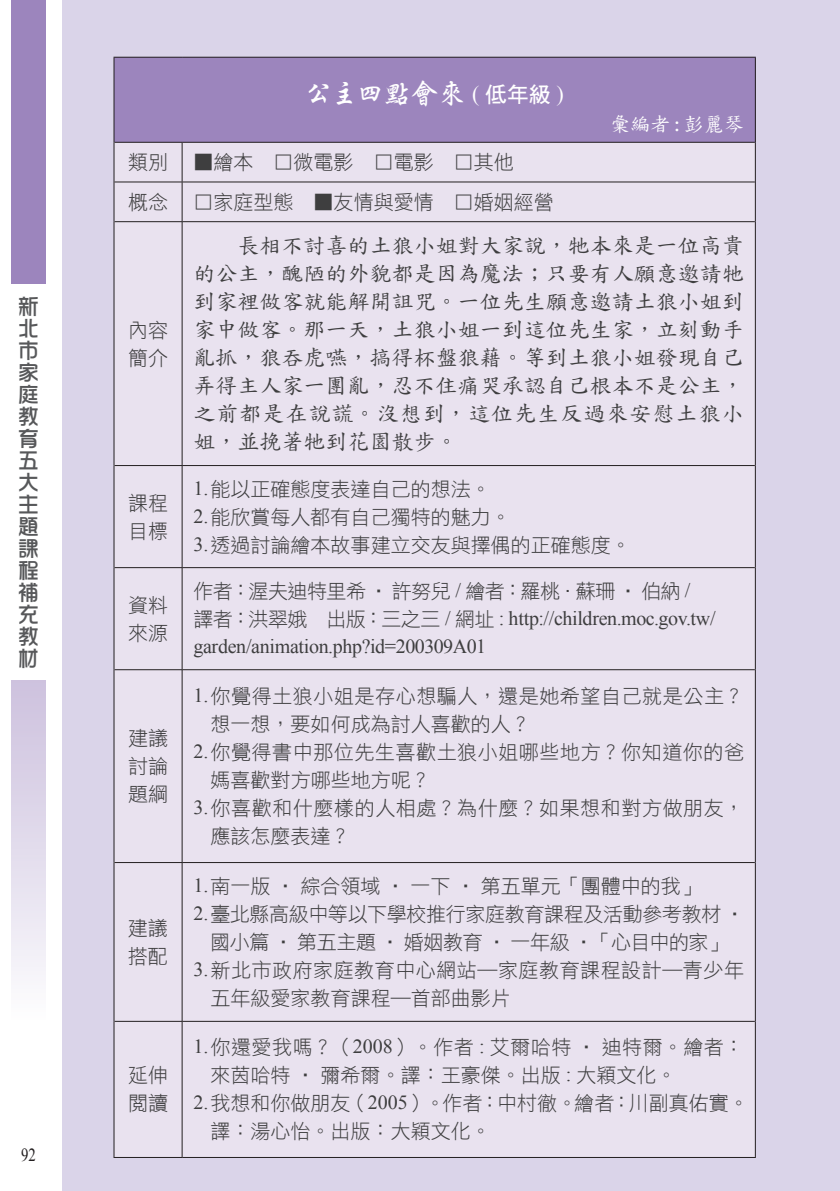
<style>
.page{position:relative;width:840px;height:1191px;background:#fff}
.page>*{position:absolute;margin:0;border:0;box-sizing:border-box;transform-origin:0 0}
.t1{font:28px "Singkai EG Bold Big 5";letter-spacing:-.045em;color:#fff}
.t2{font:22px/28px "DF Biao Kai W5 WINP BF";color:#3e3e3f;text-align:justify}
.t3{font:22px/22px "DF Hua Zong W5 WINP BF";color:#57585a;text-align:justify}
.t4{font:20px/28px "DF Hei W3 WINP BF";color:#3e3e3f}
.t5{font:20px "DF Hei W3 WINP BF";letter-spacing:.025em;color:#3e3e3f}
.t6{font:20px/28px "Times New Roman";letter-spacing:-.02em;color:#3e3e3f}
.t7{font:20px "DF Hei W3 WINP BF";letter-spacing:.03em;color:#3e3e3f}
.t8{font:20px "DF Hei W3 WINP BF";letter-spacing:-.02em;color:#3e3e3f}
.t9{font:20px "DF Hei W3 WINP BF";letter-spacing:-.025em;color:#3e3e3f}
.t10{font:20px "DF Biao Kai W5 WINP BF";color:#fff}
.t11{font:18.4px "Times New Roman";color:#231f20;scale:.8 1}
.s1{font-family:"Times New Roman";font-size:22px}
.s2{font-family:"DF Hei W7 WINP BF";font-size:22px}
.s3{font-family:"Times New Roman"}
.s4{font-family:"DF Hei W3 WINP BF"}
</style>
<div class="page">
<div style="left:62px;top:0;width:777px;height:1191px;background:#dad4e9"></div>
<div style="left:11px;top:0;width:34px;height:283px;background:#9c85bd"></div>
<div style="left:11px;top:680px;width:34px;height:511px;background:linear-gradient(to bottom,#d0c5e0,#fff)"></div>
<div style="left:114px;top:57px;width:641px;height:85px;background:#9c85bd"></div>
<div style="left:114px;top:143px;width:640px;height:1014px;background:#e9e2ef"></div>
<hr style="left:114px;top:142px;width:68px;height:1px;background:#231f20">
<hr style="left:182px;top:142px;width:572px;height:1px;background:#231f20">
<hr style="left:182px;top:142px;width:1px;height:40px;background:#231f20">
<hr style="left:114px;top:182px;width:68px;height:1px;background:#231f20">
<hr style="left:182px;top:182px;width:572px;height:1px;background:#231f20">
<hr style="left:182px;top:182px;width:1px;height:39px;background:#231f20">
<hr style="left:114px;top:221px;width:68px;height:1px;background:#231f20">
<hr style="left:182px;top:221px;width:572px;height:1px;background:#231f20">
<hr style="left:182px;top:222px;width:1px;height:243px;background:#231f20">
<hr style="left:114px;top:465px;width:68px;height:1px;background:#231f20">
<hr style="left:182px;top:465px;width:572px;height:1px;background:#231f20">
<hr style="left:182px;top:466px;width:1px;height:101px;background:#231f20">
<hr style="left:114px;top:567px;width:68px;height:1px;background:#231f20">
<hr style="left:182px;top:567px;width:572px;height:1px;background:#231f20">
<hr style="left:182px;top:568px;width:1px;height:101px;background:#231f20">
<hr style="left:114px;top:669px;width:68px;height:1px;background:#231f20">
<hr style="left:182px;top:669px;width:572px;height:1px;background:#231f20">
<hr style="left:182px;top:670px;width:1px;height:192px;background:#231f20">
<hr style="left:114px;top:862px;width:68px;height:1px;background:#231f20">
<hr style="left:182px;top:862px;width:572px;height:1px;background:#231f20">
<hr style="left:182px;top:862px;width:1px;height:159px;background:#231f20">
<hr style="left:114px;top:1021px;width:68px;height:1px;background:#231f20">
<hr style="left:182px;top:1021px;width:572px;height:1px;background:#231f20">
<hr style="left:182px;top:1021px;width:1px;height:136px;background:#231f20">
<hr style="left:113px;top:57px;width:69px;height:1px;background:#231f20">
<hr style="left:113px;top:58px;width:1px;height:84px;background:#231f20">
<hr style="left:182px;top:57px;width:573px;height:1px;background:#231f20">
<hr style="left:754px;top:58px;width:1px;height:84px;background:#231f20">
<hr style="left:113px;top:142px;width:1px;height:40px;background:#231f20">
<hr style="left:754px;top:142px;width:1px;height:40px;background:#231f20">
<hr style="left:113px;top:182px;width:1px;height:40px;background:#231f20">
<hr style="left:754px;top:182px;width:1px;height:40px;background:#231f20">
<hr style="left:113px;top:222px;width:1px;height:243px;background:#231f20">
<hr style="left:754px;top:222px;width:1px;height:243px;background:#231f20">
<hr style="left:113px;top:465px;width:1px;height:102px;background:#231f20">
<hr style="left:754px;top:465px;width:1px;height:102px;background:#231f20">
<hr style="left:113px;top:567px;width:1px;height:102px;background:#231f20">
<hr style="left:754px;top:567px;width:1px;height:102px;background:#231f20">
<hr style="left:113px;top:669px;width:1px;height:193px;background:#231f20">
<hr style="left:754px;top:669px;width:1px;height:193px;background:#231f20">
<hr style="left:113px;top:862px;width:1px;height:159px;background:#231f20">
<hr style="left:754px;top:862px;width:1px;height:159px;background:#231f20">
<hr style="left:113px;top:1021px;width:1px;height:136px;background:#231f20">
<hr style="left:754px;top:1021px;width:1px;height:136px;background:#231f20">
<hr style="left:113px;top:1157px;width:69px;height:1px;background:#231f20">
<hr style="left:182px;top:1157px;width:573px;height:1px;background:#231f20">
<p class="t3" style="left:17px;top:295px;width:23px">新北市家庭教育五大主題課程補充教材</p>
<p class="t11" style="left:21px;top:1142px;width:20px">92</p>
<h1 class="t1" style="left:304px;top:79px;width:260px">公主四點會來 <span class="s1">(</span> <span class="s2">低年級</span> <span class="s1">)</span></h1>
<p class="t4" style="left:128px;top:148px;width:41px">類別</p>
<p class="t4" style="left:193px;top:148px;width:322px">▓繪本 □微電影 □電影 □其他</p>
<p class="t4" style="left:128px;top:188px;width:41px">概念</p>
<p class="t4" style="left:193px;top:188px;width:361px">□家庭型態 ▓友情與愛情 □婚姻經營</p>
<p class="t10" style="left:609px;top:114px;width:135px">彙編者 : 彭麗琴</p>
<p class="t4" style="left:128px;top:315px;width:41px">內容簡介</p>
<p class="t4" style="left:128px;top:488px;width:42px">課程目標</p>
<p class="t4" style="left:128px;top:590px;width:42px">資料來源</p>
<p class="t4" style="left:128px;top:724px;width:41px;text-align:justify">建議討論題綱</p>
<p class="t4" style="left:128px;top:914px;width:41px">建議搭配</p>
<p class="t4" style="left:128px;top:1061px;width:41px">延伸閱讀</p>
<p class="t2" style="left:193px;top:231px;width:551px;text-indent:44px">長相不討喜的土狼小姐對大家說，牠本來是一位高貴的公主，醜陋的外貌都是因為魔法；只要有人願意邀請牠到家裡做客就能解開詛咒。一位先生願意邀請土狼小姐到家中做客。那一天，土狼小姐一到這位先生家，立刻動手亂抓，狼吞虎嚥，搞得杯盤狼藉。等到土狼小姐發現自己弄得主人家一團亂，忍不住痛哭承認自己根本不是公主，之前都是在說謊。沒想到，這位先生反過來安慰土狼小姐，並挽著牠到花園散步。</p>
<p class="t4" style="left:193px;top:474px;width:438px"><span class="s3">1.</span>能以正確態度表達自己的想法。<br><span class="s3">2.</span>能欣賞每人都有自己獨特的魅力。<br><span class="s3">3.</span>透過討論繪本故事建立交友與擇偶的正確態度。</p>
<p class="t9" style="left:193px;top:580px;width:498px">作者：渥夫迪特里希 ‧ 許努兒 <span class="s3">/</span> 繪者：羅桃．蘇珊 ‧ 伯納 <span class="s3">/</span></p>
<p class="t6" style="left:193px;top:603px;width:523px"><span class="s4">譯者：洪翠娥 出版：三之三</span> / <span class="s4">網址</span> : http://children.moc.gov.tw/ garden/animation.php?id=200309A01</p>
<p class="t7" style="left:193px;top:686px;width:551px"><span class="s3">1.</span>你覺得土狼小姐是存心想騙人，還是她希望自己就是公主？</p>
<p class="t4" style="left:210px;top:710px;width:321px">想一想，要如何成為討人喜歡的人？</p>
<p class="t5" style="left:193px;top:742px;width:551px"><span class="s3">2.</span>你覺得書中那位先生喜歡土狼小姐哪些地方？你知道你的爸</p>
<p class="t4" style="left:210px;top:766px;width:222px">媽喜歡對方哪些地方呢？</p>
<p class="t7" style="left:193px;top:798px;width:551px"><span class="s3">3.</span>你喜歡和什麼樣的人相處？為什麼？如果想和對方做朋友，</p>
<p class="t4" style="left:210px;top:822px;width:141px">應該怎麼表達？</p>
<p class="t4" style="left:193px;top:872px;width:509px"><span class="s3">1.</span>南一版 ‧ 綜合領域 ‧ 一下 ‧ 第五單元「團體中的我」</p>
<p class="t8" style="left:193px;top:904px;width:552px"><span class="s3">2.</span>臺北縣高級中等以下學校推行家庭教育課程及活動參考教材 ‧</p>
<p class="t8" style="left:210px;top:932px;width:519px">國小篇 ‧ 第五主題 ‧ 婚姻教育 ‧ 一年級 ‧「心目中的家」</p>
<p class="t5" style="left:193px;top:960px;width:552px"><span class="s3">3.</span>新北市政府家庭教育中心網站―家庭教育課程設計―青少年</p>
<p class="t4" style="left:210px;top:984px;width:301px">五年級愛家教育課程―首部曲影片</p>
<p class="t5" style="left:193px;top:1037px;width:551px"><span class="s3">1.</span>你還愛我嗎？（<span class="s3">2008</span>）。作者 <span class="s3">:</span> 艾爾哈特 ‧ 迪特爾。繪者：</p>
<p class="t4" style="left:210px;top:1061px;width:467px">來茵哈特 ‧ 彌希爾。譯：王豪傑。出版 <span class="s3">:</span> 大穎文化。</p>
<p class="t4" style="left:193px;top:1089px;width:556px"><span class="s3">2.</span>我想和你做朋友（<span class="s3">2005</span>）。作者：中村徹。繪者：川副真佑實。</p>
<p class="t4" style="left:210px;top:1117px;width:281px">譯：湯心怡。出版：大穎文化。</p>
</div>
